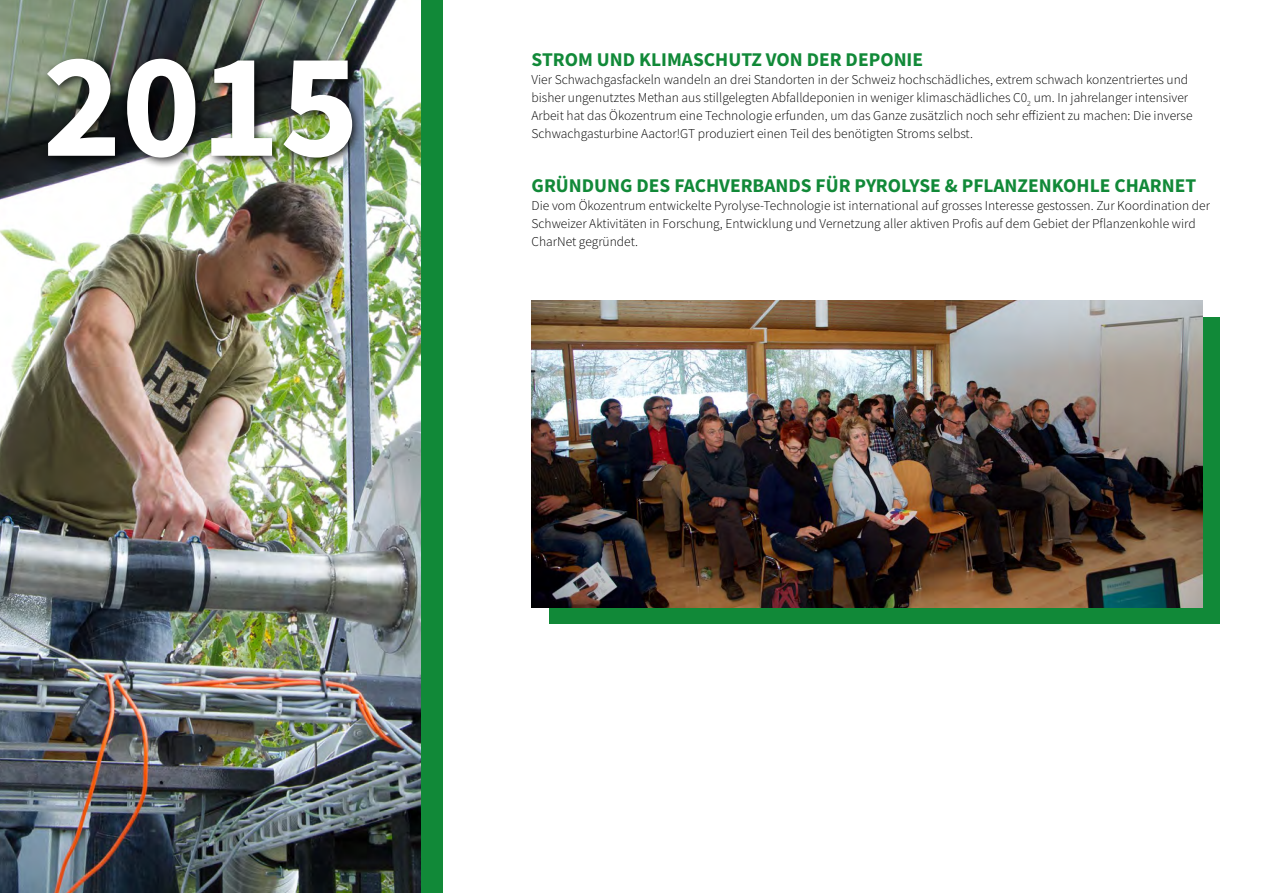
<style>
.page{position:relative;width:1263px;height:893px;background:#fff}
.page>*{position:absolute;margin:0;border:0;box-sizing:border-box;transform-origin:0 0}
.t1{font:150px "Source Sans Variable";color:#fff}
.t2{font:19.5px "Source Sans Variable";color:#118938}
.t3{font:13.5px/18px "Source Sans Variable";color:#000}
</style>
<div class="page">
<div style="left:0;top:0;width:442px;height:893px;background:#118938"></div>
<img style="left:0;top:0;width:421px;height:893px">
<div style="left:43px;top:53px;width:320px;height:115px;background:#000;opacity:.75"></div>
<div style="left:550px;top:317px;width:670px;height:307px;background:#118938"></div>
<img style="left:531px;top:300px;width:671px;height:307px">
<h1 class="t1" style="left:43px;top:15px;width:318px">2015</h1>
<h2 class="t2" style="left:531px;top:48px;width:393px">STROM UND KLIMASCHUTZ VON DER DEPONIE</h2>
<p class="t3" style="left:531px;top:70px;width:662px">Vier Schwachgasfackeln wandeln an drei Standorten in der Schweiz hochschädliches, extrem schwach konzentriertes und bisher ungenutztes Methan aus stillgelegten Abfalldeponien in weniger klimaschädliches C0<sub>2</sub> um. In jahrelanger intensiver Arbeit hat das Ökozentrum eine Technologie erfunden, um das Ganze zusätzlich noch sehr effizient zu machen: Die inverse Schwachgasturbine Aactor!GT produziert einen Teil des benötigten Stroms selbst.</p>
<h2 class="t2" style="left:531px;top:174px;width:666px">GRÜNDUNG DES FACHVERBANDS FÜR PYROLYSE &amp; PFLANZENKOHLE CHARNET</h2>
<p class="t3" style="left:531px;top:196px;width:680px">Die vom Ökozentrum entwickelte Pyrolyse-Technologie ist international auf grosses Interesse gestossen. Zur Koordination der<br>Schweizer Aktivitäten in Forschung, Entwicklung und Vernetzung aller aktiven Profis auf dem Gebiet der Pflanzenkohle wird<br>CharNet gegründet.</p>
</div>
